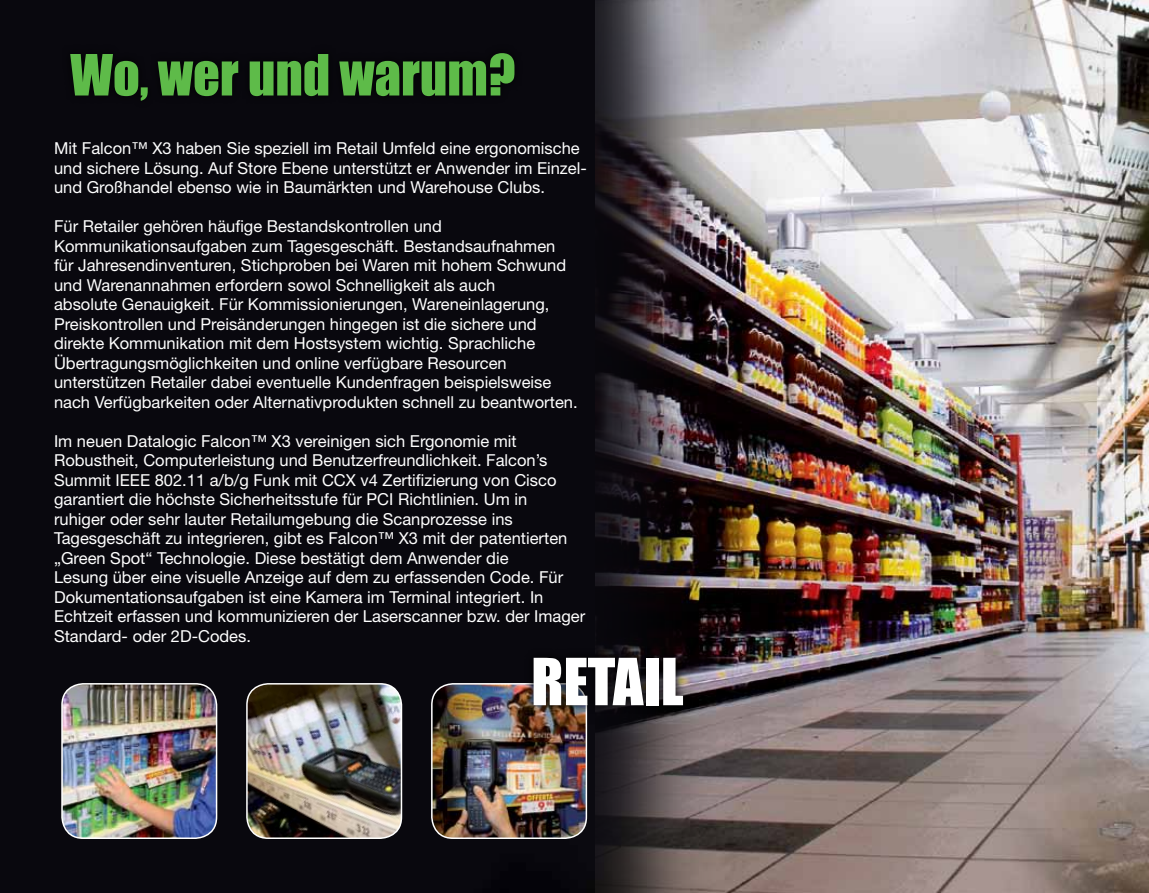
<style>
.page{position:relative;width:1149px;height:893px;background:#fff}
.page>*{position:absolute;margin:0;border:0;box-sizing:border-box;transform-origin:0 0}
.t1{font:60px "Impact";color:#fff}
.t2{font:52.5px "Impact";color:#5ebb49}
.t3{font:16.5px/19.5px "Helvetica Neue LT Std";color:#fff}
</style>
<div class="page">
<div style="left:0;top:0;width:595px;height:893px;background:#09080e"></div>
<img style="left:595px;top:0;width:553px;height:893px">
<img style="left:247px;top:684px;width:154px;height:154px">
<div style="left:246px;top:683px;width:156px;height:156px;border:2px solid #fff;border-radius:21px"></div>
<img style="left:431px;top:684px;width:155px;height:154px">
<div style="left:431px;top:683px;width:156px;height:156px;border:2px solid #fff;border-radius:21px"></div>
<img style="left:62px;top:684px;width:154px;height:154px">
<div style="left:61px;top:683px;width:156px;height:156px;border:2px solid #fff;border-radius:21px"></div>
<svg style="left:524px;top:648px;width:168px;height:66px;background:#171415"></svg>
<div style="left:61px;top:45px;width:462px;height:64px;background:#060509"></div>
<h2 class="t2" style="left:70px;top:34px;width:446px">Wo, wer und warum?</h2>
<p class="t3" style="left:54px;top:138px;width:534px">Mit Falcon™ X3 haben Sie speziell im Retail Umfeld eine ergonomische und sichere Lösung. Auf Store Ebene unterstützt er Anwender im Einzel&shy;und Großhandel ebenso wie in Baumärkten und Warehouse Clubs.</p>
<p class="t3" style="left:54px;top:216px;width:525px">Für Retailer gehören häufige Bestandskontrollen und Kommunikationsaufgaben zum Tagesgeschäft. Bestandsaufnahmen für Jahresendinventuren, Stichproben bei Waren mit hohem Schwund und Warenannahmen erfordern sowol Schnelligkeit als auch<br>absolute Genauigkeit. Für Kommissionierungen, Wareneinlagerung, Preiskontrollen und Preisänderungen hingegen ist die sichere und direkte Kommunikation mit dem Hostsystem wichtig. Sprachliche Übertragungsmöglichkeiten und online verfügbare Resourcen unterstützen Retailer dabei eventuelle Kundenfragen beispielsweise nach Verfügbarkeiten oder Alternativprodukten schnell zu beantworten.</p>
<p class="t3" style="left:54px;top:431px;width:532px">Im neuen Datalogic Falcon™ X3 vereinigen sich Ergonomie mit Robustheit, Computerleistung und Benutzerfreundlichkeit. Falcon’s Summit IEEE 802.11 a/b/g Funk mit CCX v4 Zertifizierung von Cisco garantiert die höchste Sicherheitsstufe für PCI Richtlinien. Um in<br>ruhiger oder sehr lauter Retailumgebung die Scanprozesse ins Tagesgeschäft zu integrieren, gibt es Falcon™ X3 mit der patentierten „Green Spot“ Technologie. Diese bestätigt dem Anwender die<br>Lesung über eine visuelle Anzeige auf dem zu erfassenden Code. Für Dokumentationsaufgaben ist eine Kamera im Terminal integriert. In Echtzeit erfassen und kommunizieren der Laserscanner bzw. der Imager Standard- oder 2D-Codes.</p>
<h1 class="t1" style="left:531px;top:635px;width:154px">RETAIL</h1>
</div>
